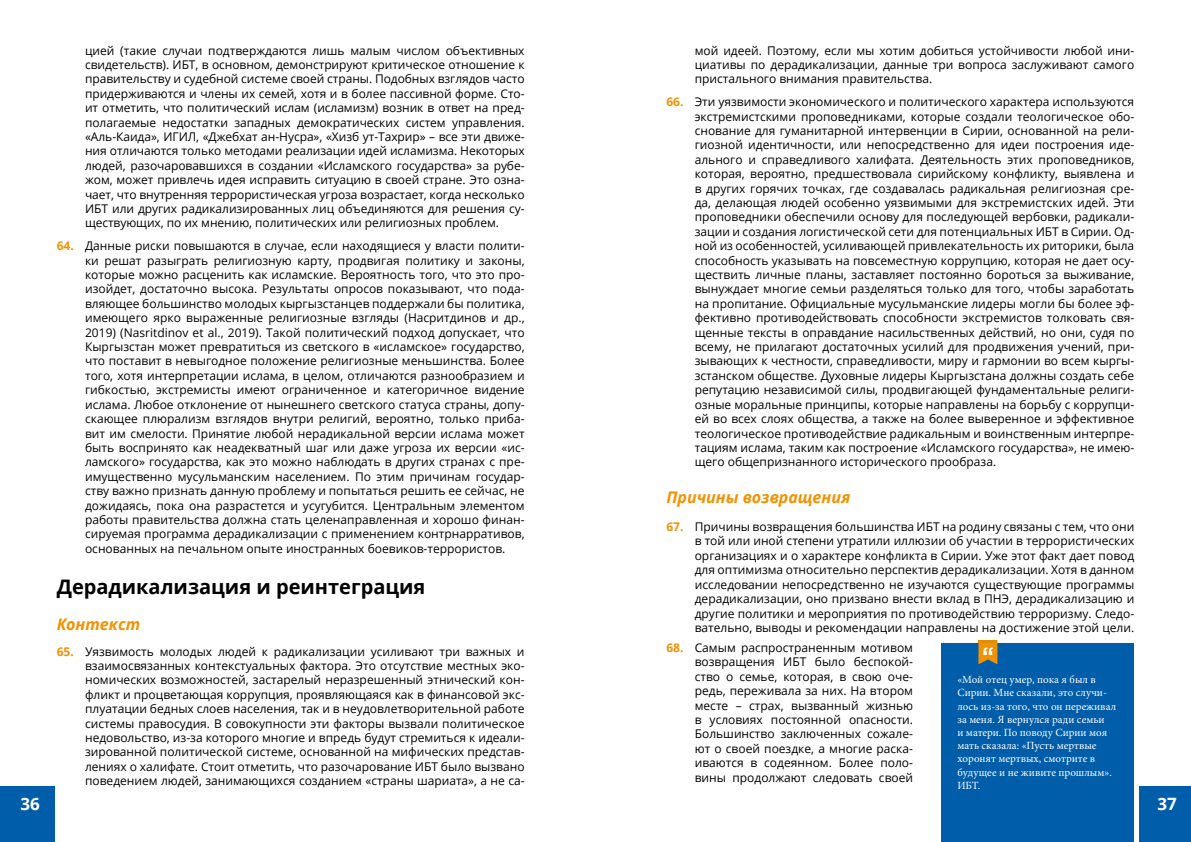
<style>
.page{position:relative;width:1191px;height:842px;background:#fff}
.page>*{position:absolute;margin:0;border:0;box-sizing:border-box;transform-origin:0 0}
.t1{font:700 20px "Open Sans";color:#000}
.t2{font:700 17px "Open Sans";color:#fff}
.t3{font:italic 700 16px "Open Sans";color:#f39200}
.t4{font:12px/14.4px "Open Sans";color:#000;text-align:justify}
.t5{font:11px/13.2px "Minion Pro";color:#fff}
.s1{font-weight:700;color:#f39200}
</style>
<div class="page">
<div style="left:0;top:786px;width:55px;height:56px;background:#005da9"></div>
<div style="left:1138px;top:786px;width:53px;height:56px;background:#005da9"></div>
<div style="left:941px;top:643px;width:193px;height:199px;background:#005da9"></div>
<svg style="left:978px;top:640px;width:19px;height:24px"></svg>
<p class="t4" style="left:85px;top:43px;width:441px">цией (такие случаи подтверждаются лишь малым числом объективных свидетельств). ИБТ, в основном, демонстрируют критическое отношение к правительству и судебной системе своей страны. Подобных взглядов часто придерживаются и члены их семей, хотя и в более пассивной форме. Сто&shy;ит отметить, что политический ислам (исламизм) возник в ответ на пред&shy;полагаемые недостатки западных демократических систем управления. «Аль-Каида», ИГИЛ, «Джебхат ан-Нусра», «Хизб ут-Тахрир» – все эти движе&shy;ния отличаются только методами реализации идей исламизма. Некоторых людей, разочаровавшихся в создании «Исламского государства» за рубе&shy;жом, может привлечь идея исправить ситуацию в своей стране. Это озна&shy;чает, что внутренняя террористическая угроза возрастает, когда несколько ИБТ или других радикализированных лиц объединяются для решения су&shy;ществующих, по их мнению, политических или религиозных проблем.</p>
<p class="t4" style="left:85px;top:238px;width:441px;text-indent:-28px"><span class="s1">64.</span> Данные риски повышаются в случае, если находящиеся у власти полити&shy;ки решат разыграть религиозную карту, продвигая политику и законы, которые можно расценить как исламские. Вероятность того, что это про&shy;изойдет, достаточно высока. Результаты опросов показывают, что пода&shy;вляющее большинство молодых кыргызстанцев поддержали бы политика, имеющего ярко выраженные религиозные взгляды (Насритдинов и др., 2019) (Nasritdinov et al., 2019). Такой политический подход допускает, что Кыргызстан может превратиться из светского в «исламское» государство, что поставит в невыгодное положение религиозные меньшинства. Более того, хотя интерпретации ислама, в целом, отличаются разнообразием и гибкостью, экстремисты имеют ограниченное и категоричное видение ислама. Любое отклонение от нынешнего светского статуса страны, допу&shy;скающее плюрализм взглядов внутри религий, вероятно, только приба&shy;вит им смелости. Принятие любой нерадикальной версии ислама может быть воспринято как неадекватный шаг или даже угроза их версии «ис&shy;ламского» государства, как это можно наблюдать в других странах с пре&shy;имущественно мусульманским населением. По этим причинам государ&shy;ству важно признать данную проблему и попытаться решить ее сейчас, не дожидаясь, пока она разрастется и усугубится. Центральным элементом работы правительства должна стать целенаправленная и хорошо финан&shy;сируемая программа дерадикализации с применением контрнарративов, основанных на печальном опыте иностранных боевиков-террористов.</p>
<h1 class="t1" style="left:57px;top:572px;width:370px">Дерадикализация и реинтеграция</h1>
<h3 class="t3" style="left:57px;top:613px;width:85px">Контекст</h3>
<p class="t4" style="left:85px;top:644px;width:441px;text-indent:-28px"><span class="s1">65.</span> Уязвимость молодых людей к радикализации усиливают три важных и взаимосвязанных контекстуальных фактора. Это отсутствие местных эко&shy;номических возможностей, застарелый неразрешенный этнический кон&shy;фликт и процветающая коррупция, проявляющаяся как в финансовой экс&shy;плуатации бедных слоев населения, так и в неудовлетворительной работе системы правосудия. В совокупности эти факторы вызвали политическое недовольство, из-за которого многие и впредь будут стремиться к идеали&shy;зированной политической системе, основанной на мифических представ&shy;лениях о халифате. Стоит отметить, что разочарование ИБТ было вызвано поведением людей, занимающихся созданием «страны шариата», а не са-</p>
<p class="t4" style="left:694px;top:43px;width:441px">мой идеей. Поэтому, если мы хотим добиться устойчивости любой ини&shy;циативы по дерадикализации, данные три вопроса заслуживают самого пристального внимания правительства.</p>
<p class="t4" style="left:694px;top:94px;width:441px;text-indent:-28px"><span class="s1">66.</span> Эти уязвимости экономического и политического характера используются экстремистскими проповедниками, которые создали теологическое обо&shy;снование для гуманитарной интервенции в Сирии, основанной на рели&shy;гиозной идентичности, или непосредственно для идеи построения иде&shy;ального и справедливого халифата. Деятельность этих проповедников, которая, вероятно, предшествовала сирийскому конфликту, выявлена и в других горячих точках, где создавалась радикальная религиозная сре&shy;да, делающая людей особенно уязвимыми для экстремистских идей. Эти проповедники обеспечили основу для последующей вербовки, радикали&shy;зации и создания логистической сети для потенциальных ИБТ в Сирии. Од&shy;ной из особенностей, усиливающей привлекательность их риторики, была способность указывать на повсеместную коррупцию, которая не дает осу&shy;ществить личные планы, заставляет постоянно бороться за выживание, вынуждает многие семьи разделяться только для того, чтобы заработать на пропитание. Официальные мусульманские лидеры могли бы более эф&shy;фективно противодействовать способности экстремистов толковать свя&shy;щенные тексты в оправдание насильственных действий, но они, судя по всему, не прилагают достаточных усилий для продвижения учений, при&shy;зывающих к честности, справедливости, миру и гармонии во всем кыргы&shy;зстанском обществе. Духовные лидеры Кыргызстана должны создать себе репутацию независимой силы, продвигающей фундаментальные религи&shy;озные моральные принципы, которые направлены на борьбу с коррупци&shy;ей во всех слоях общества, а также на более выверенное и эффективное теологическое противодействие радикальным и воинственным интерпре&shy;тациям ислама, таким как построение «Исламского государства», не имею&shy;щего общепризнанного исторического прообраза.</p>
<h3 class="t3" style="left:666px;top:485px;width:185px">Причины возвращения</h3>
<p class="t4" style="left:694px;top:519px;width:441px;text-indent:-28px"><span class="s1">67.</span> Причины возвращения большинства ИБТ на родину связаны с тем, что они в той или иной степени утратили иллюзии об участии в террористических организациях и о характере конфликта в Сирии. Уже этот факт дает повод для оптимизма относительно перспектив дерадикализации. Хотя в данном исследовании непосредственно не изучаются существующие программы дерадикализации, оно призвано внести вклад в ПНЭ, дерадикализацию и другие политики и мероприятия по противодействию терроризму. Следо&shy;вательно, выводы и рекомендации направлены на достижение этой цели.</p>
<p class="t4" style="left:694px;top:640px;width:220px;text-indent:-28px"><span class="s1">68.</span> Самым распространенным мотивом возвращения ИБТ было беспокой&shy;ство о семье, которая, в свою оче&shy;редь, переживала за них. На втором месте – страх, вызванный жизнью в условиях постоянной опасности.<br>Большинство заключенных сожале&shy;ют о своей поездке, а многие раска&shy;иваются в содеянном. Более поло&shy;вины продолжают следовать своей</p>
<p class="t5" style="left:957px;top:673px;width:160px">«Мой отец умер, пока я был в<br>Сирии. Мне сказали, это случи&shy;лось из-за того, что он переживал за меня. Я вернулся ради семьи<br>и матери. По поводу Сирии моя мать сказала: «Пусть мертвые хоронят мертвых, смотрите в будущее и не живите прошлым».<br>ИБТ.</p>
<h2 class="t2" style="left:20px;top:792px;width:21px">36</h2>
<h2 class="t2" style="left:1157px;top:792px;width:21px">37</h2>
</div>
